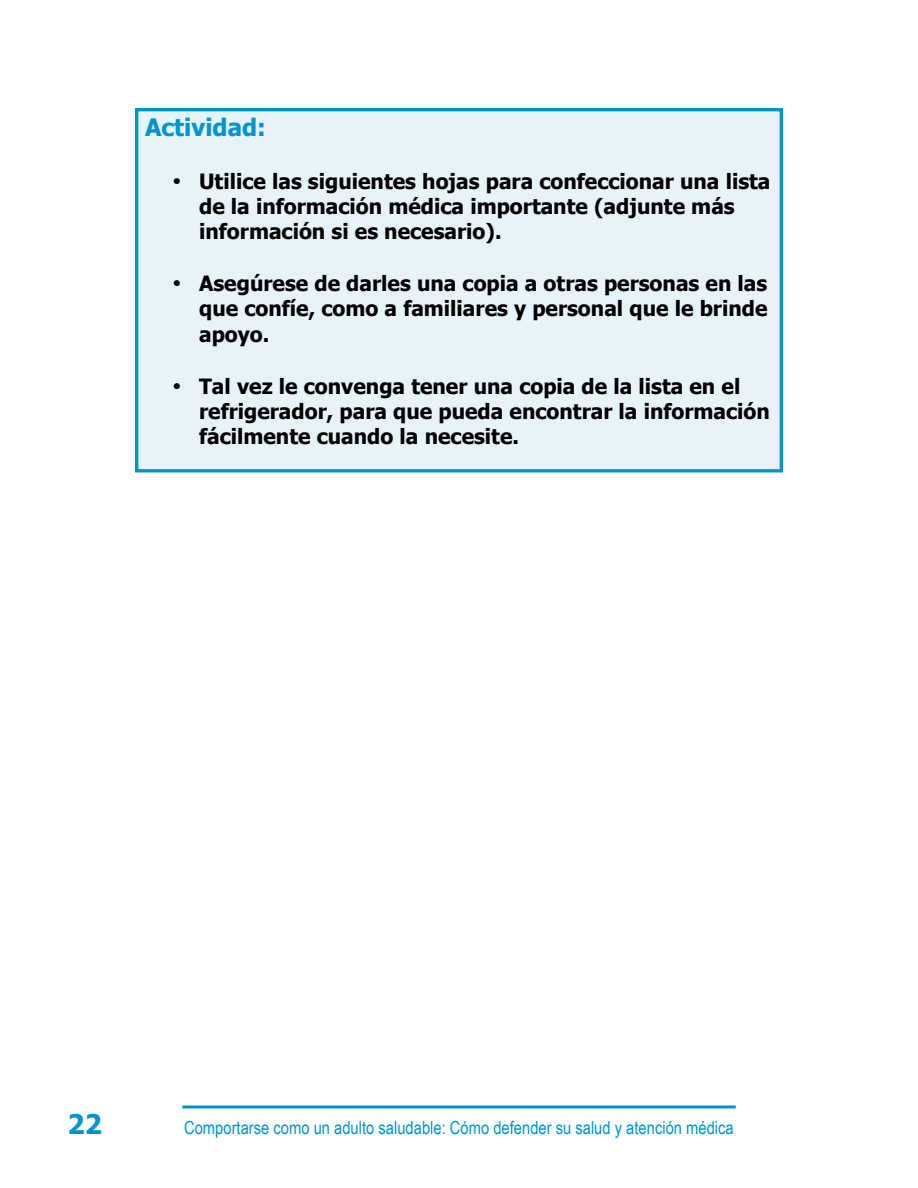
<style>
.page{position:relative;width:918px;height:1188px;background:#fff}
.page>*{position:absolute;margin:0;border:0;box-sizing:border-box;transform-origin:0 0}
.t1{font:700 27px "Tahoma";color:#0093d0}
.t2{font:700 24px "Tahoma";color:#0093d0}
.t3{font:700 21px/25.2px "Tahoma";color:#000}
.t4{font:18px "Arial Narrow";color:#0093d0}
</style>
<div class="page">
<hr style="left:182px;top:1106px;width:554px;height:2px;background:#0093d0">
<div style="left:137px;top:110px;width:644px;height:361px;background:#e6f4fa"></div>
<div style="left:135px;top:108px;width:648px;height:364px;border:3px solid #0093d0"></div>
<p class="t2" style="left:145px;top:112px;width:122px">Actividad:</p>
<p class="t3" style="left:199px;top:168px;width:573px;text-indent:-27px">• Utilice las siguientes hojas para confeccionar una lista de la información médica importante (adjunte más información si es necesario).</p>
<p class="t3" style="left:199px;top:270px;width:570px;text-align:justify;text-indent:-27px">• Asegúrese de darles una copia a otras personas en las que confíe, como a familiares y personal que le brinde apoyo.</p>
<p class="t3" style="left:199px;top:373px;width:572px;text-indent:-27px">• Tal vez le convenga tener una copia de la lista en el refrigerador, para que pueda encontrar la información fácilmente cuando la necesite.</p>
<p class="t1" style="left:68px;top:1107px;width:36px">22</p>
<p class="t4" style="left:184px;top:1117px;width:551px">Comportarse como un adulto saludable: Cómo defender su salud y atención médica</p>
</div>
